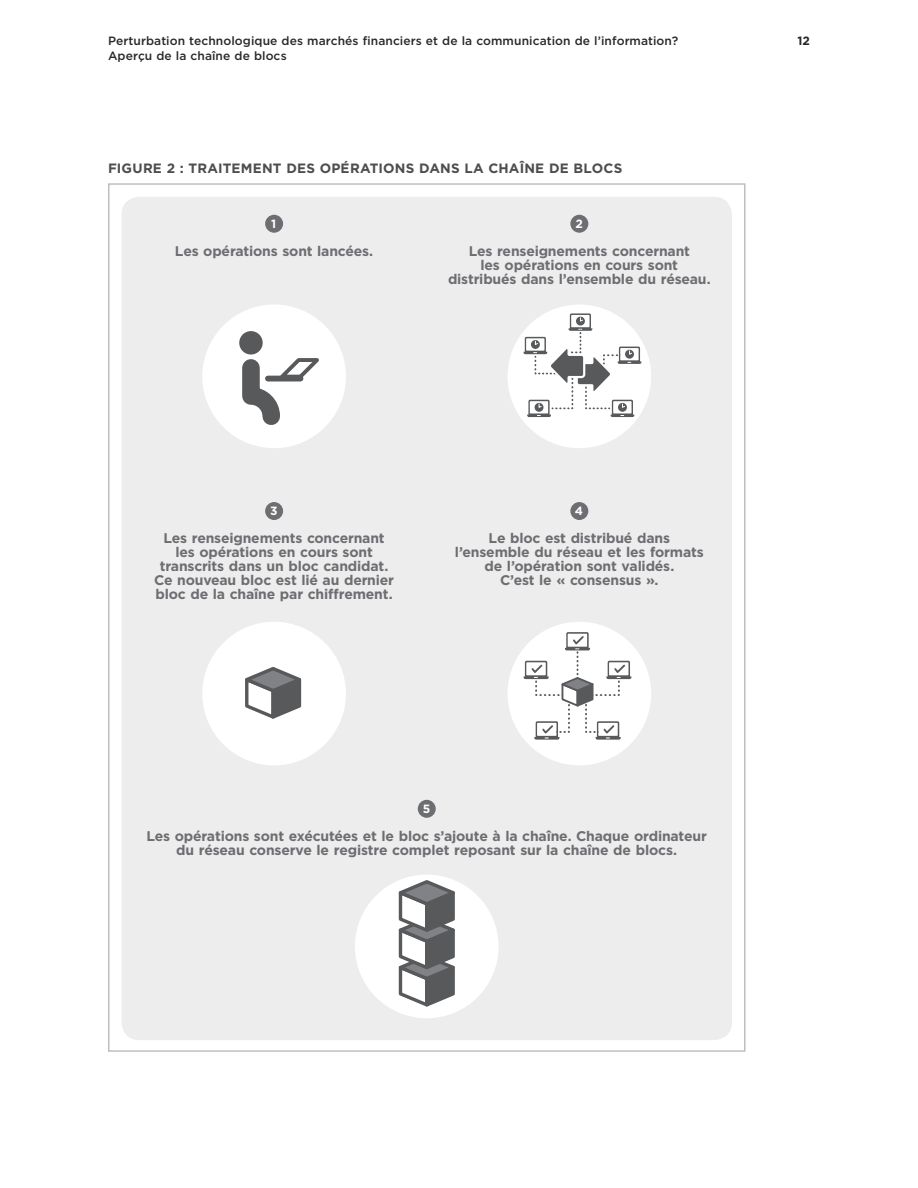
<style>
.page{position:relative;width:918px;height:1188px;background:#fff}
.page>*{position:absolute;margin:0;border:0;box-sizing:border-box;transform-origin:0 0}
.t1{font:700 13.95px/14px "Gotham";letter-spacing:-.015em;color:#6d6e71;text-align:center}
.t2{font:700 13.5px "Gotham";letter-spacing:.015em;color:#4d4d4f}
.t3{font:500 12px "Gotham";letter-spacing:.005em;color:#292829}
.t4{font:700 12px "Gotham";color:#fff}
.t5{font:700 12px "Gotham";color:#292829}
</style>
<div class="page">
<div style="left:122px;top:197px;width:610px;height:843px;background:#ededee;border-radius:18px"></div>
<div style="left:202px;top:305px;width:144px;height:143px;background:#fff;border-radius:50%"></div>
<div style="left:202px;top:622px;width:144px;height:143px;background:#fff;border-radius:50%"></div>
<div style="left:355px;top:875px;width:144px;height:143px;background:#fff;border-radius:50%"></div>
<div style="left:508px;top:305px;width:143px;height:143px;background:#fff;border-radius:50%"></div>
<div style="left:508px;top:622px;width:143px;height:143px;background:#fff;border-radius:50%"></div>
<div style="left:265px;top:215px;width:18px;height:18px;background:#6d6e71;border-radius:50%"></div>
<div style="left:570px;top:215px;width:18px;height:18px;background:#6d6e71;border-radius:50%"></div>
<div style="left:265px;top:502px;width:18px;height:18px;background:#6d6e71;border-radius:50%"></div>
<div style="left:570px;top:502px;width:18px;height:18px;background:#6d6e71;border-radius:50%"></div>
<div style="left:418px;top:800px;width:18px;height:18px;background:#6d6e71;border-radius:50%"></div>
<div style="left:239px;top:331px;width:24px;height:24px;background:#58595b;border-radius:50%"></div>
<svg style="left:242px;top:350px;width:77px;height:84px"></svg>
<svg style="left:524px;top:313px;width:117px;height:104px"></svg>
<svg style="left:245px;top:667px;width:57px;height:52px"></svg>
<svg style="left:524px;top:632px;width:107px;height:108px"></svg>
<svg style="left:398px;top:878px;width:57px;height:129px"></svg>
<p class="t3" style="left:108px;top:33px;width:572px">Perturbation technologique des marchés financiers et de la communication de l’information?</p>
<p class="t5" style="left:797px;top:33px;width:14px">12</p>
<p class="t3" style="left:108px;top:48px;width:180px">Aperçu de la chaîne de blocs</p>
<p class="t2" style="left:108px;top:159px;width:516px">FIGURE 2 : TRAITEMENT DES OPÉRATIONS DANS LA CHAÎNE DE BLOCS</p>
<p class="t4" style="left:271px;top:216px;width:7px">1</p>
<p class="t1" style="left:175px;top:244px;width:200px">Les opérations sont lancées.</p>
<p class="t4" style="left:576px;top:216px;width:9px">2</p>
<p class="t1" style="left:448px;top:244px;width:264px">Les renseignements concernant<br>les opérations en cours sont distribués dans l’ensemble du réseau.</p>
<p class="t4" style="left:270px;top:503px;width:9px">3</p>
<p class="t1" style="left:154px;top:531px;width:241px">Les renseignements concernant les opérations en cours sont transcrits dans un bloc candidat.<br>Ce nouveau bloc est lié au dernier bloc de la chaîne par chiffrement.</p>
<p class="t4" style="left:575px;top:503px;width:10px">4</p>
<p class="t1" style="left:455px;top:531px;width:250px">Le bloc est distribué dans l’ensemble du réseau et les formats de l’opération sont validés.<br>C’est le « consensus ».</p>
<p class="t4" style="left:423px;top:801px;width:9px">5</p>
<p class="t1" style="left:146px;top:829px;width:562px">Les opérations sont exécutées et le bloc s’ajoute à la chaîne. Chaque ordinateur du réseau conserve le registre complet reposant sur la chaîne de blocs.</p>
</div>
